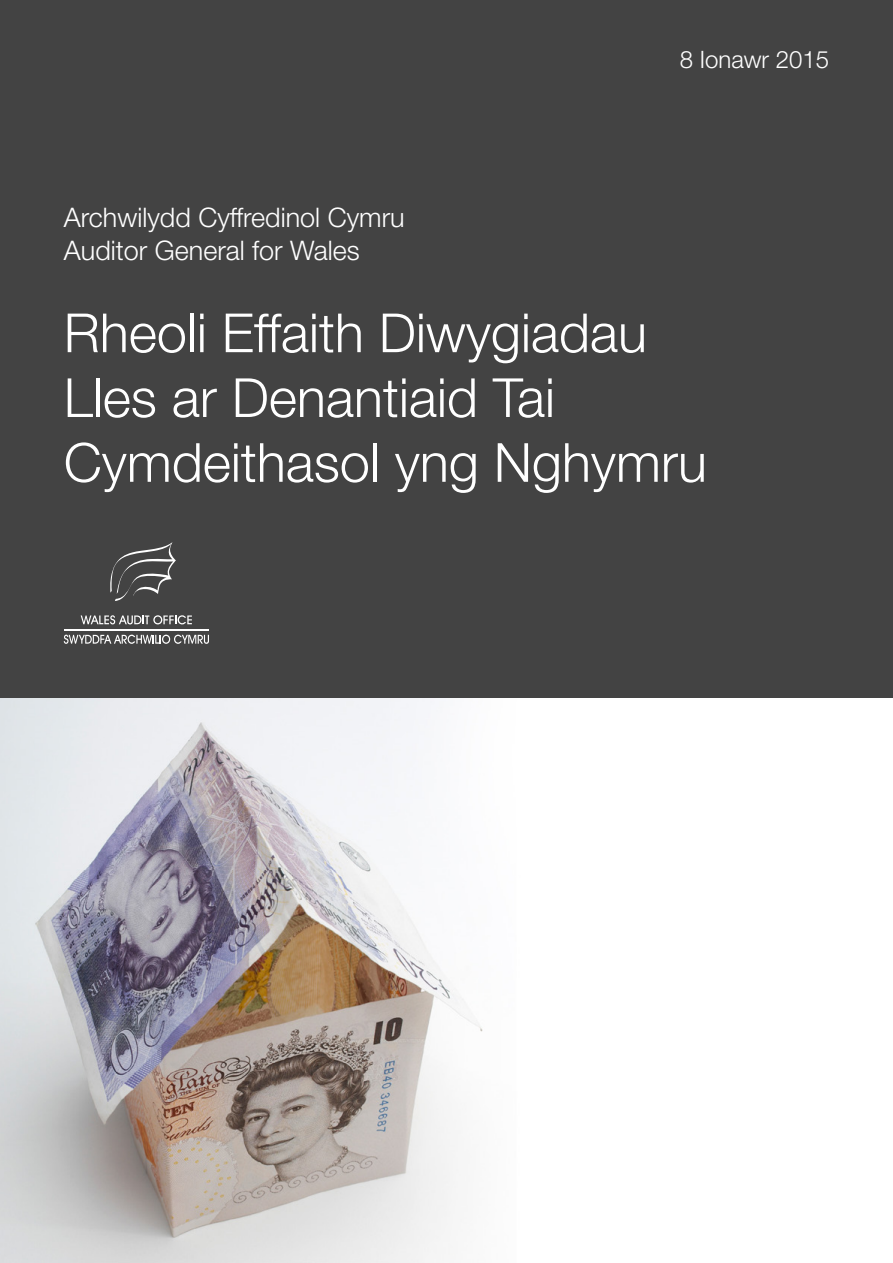
<style>
.page{position:relative;width:893px;height:1263px;background:#fff}
.page>*{position:absolute;margin:0;border:0;box-sizing:border-box;transform-origin:0 0}
.Cover_Heading{font:300 54px/64.8px "Helvetica Neue LT Std";color:#fff}
.t1{font:300 27px/32.4px "Helvetica Neue LT Std";color:#fff}
.t2{font:300 24px "Helvetica Neue LT Std";color:#fff}
</style>
<div class="page">
<img style="left:0;top:697px;width:893px;height:566px">
<div style="left:0;top:0;width:893px;height:697px;background:#434343"></div>
<svg style="left:110px;top:542px;width:66px;height:59px"></svg>
<svg style="left:81px;top:615px;width:111px;height:9px"></svg>
<svg style="left:64px;top:635px;width:145px;height:9px"></svg>
<hr style="left:64px;top:629px;width:145px;height:1px;background:#fff">
<p class="t1" style="left:64px;top:201px;width:342px">Archwilydd Cyffredinol Cymru<br>Auditor General for Wales</p>
<p class="t2" style="left:680px;top:45px;width:151px">8 Ionawr 2015</p>
<h1 class="Cover_Heading" style="left:64px;top:299px;width:645px">Rheoli Effaith Diwygiadau<br>Lles ar Denantiaid Tai<br>Cymdeithasol yng Nghymru</h1>
</div>
